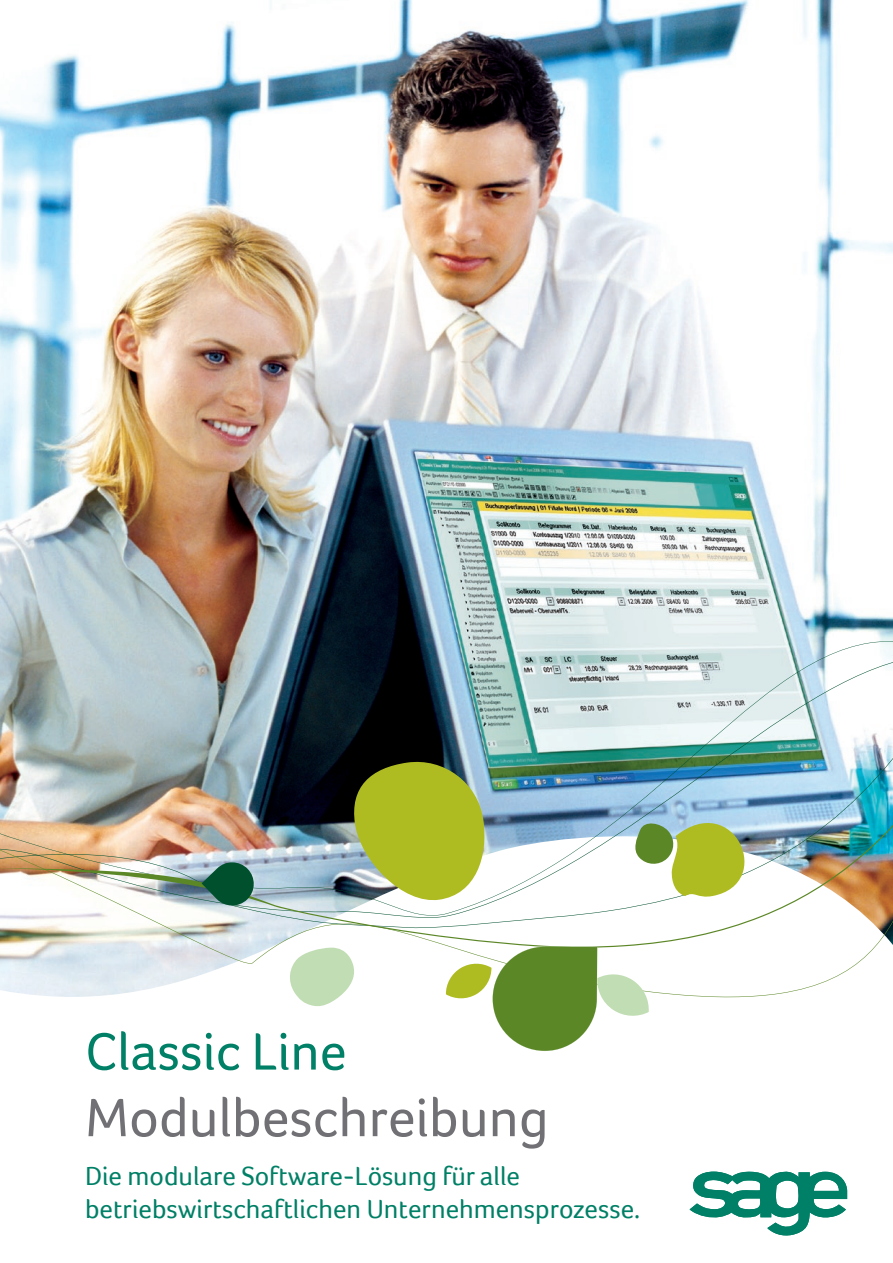
<style>
.page{position:relative;width:893px;height:1263px;background:#fff}
.page>*{position:absolute;margin:0;border:0;box-sizing:border-box;transform-origin:0 0}
.t1{font:55.5px "Foco";color:#717074}
.t2{font:54px "Foco";color:#008066}
.t3{font:27px/32.4px "Foco";color:#008066}
</style>
<div class="page">
<img style="left:0;top:0;width:893px;height:641px">
<svg style="left:299px;top:998px;width:39px;height:8px"></svg>
<svg style="left:0;top:641px;width:893px;height:16px;background:#a4b3b7"></svg>
<img style="left:0;top:657px;width:893px;height:22px">
<img style="left:0;top:682px;width:893px;height:316px">
<svg style="left:632px;top:789px;width:144px;height:110px"></svg>
<svg style="left:202px;top:860px;width:54px;height:48px;background:#437b6b"></svg>
<svg style="left:446px;top:946px;width:203px;height:105px"></svg>
<svg style="left:690px;top:1171px;width:157px;height:65px"></svg>
<h2 class="t2" style="left:85px;top:1020px;width:263px">Classic Line</h2>
<h1 class="t1" style="left:85px;top:1085px;width:465px">Modulbeschreibung</h1>
<p class="t3" style="left:85px;top:1159px;width:557px">Die modulare Software-Lösung für alle betriebswirtschaftlichen Unternehmensprozesse.</p>
</div>
